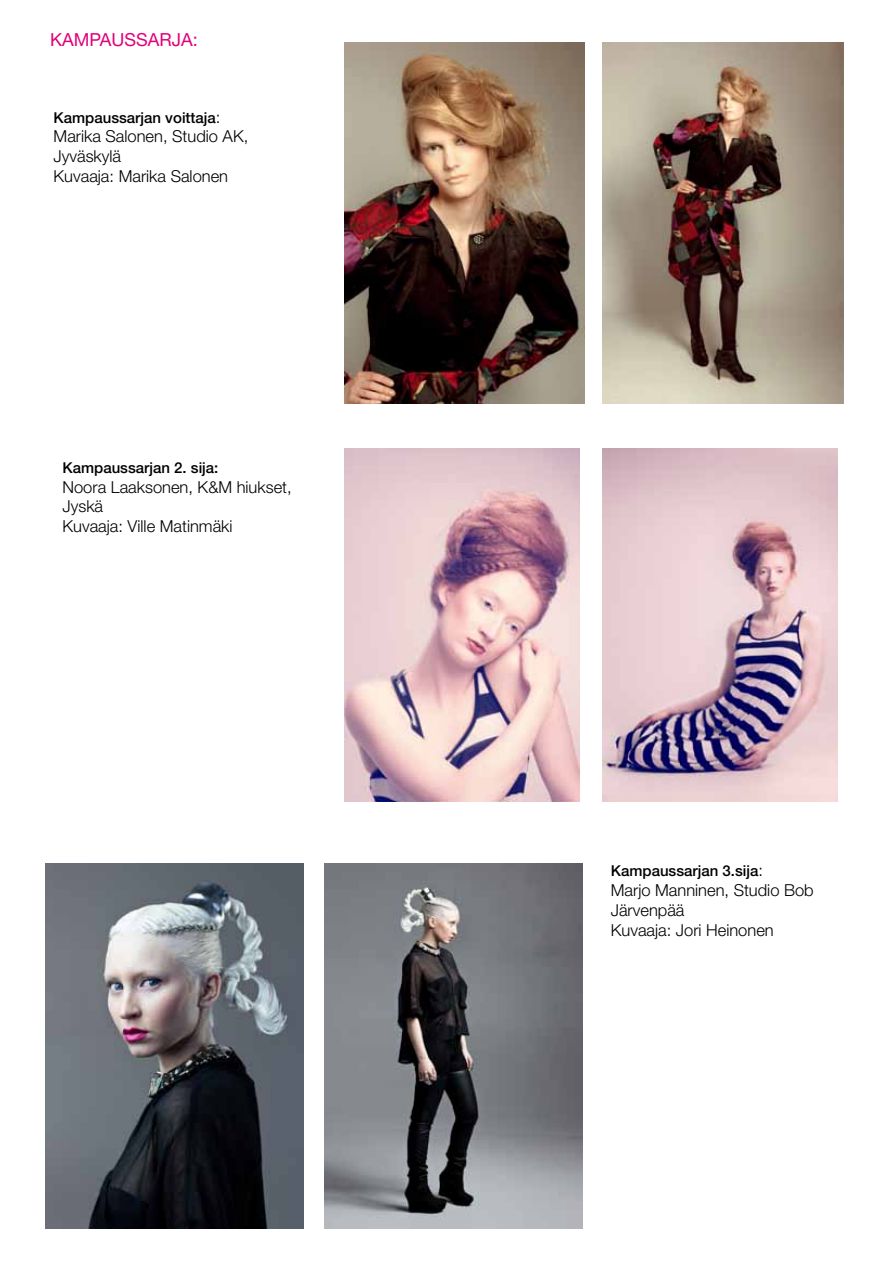
<style>
.page{position:relative;width:893px;height:1263px;background:#fff}
.page>*{position:absolute;margin:0;border:0;box-sizing:border-box;transform-origin:0 0}
.t1{font:18px "Helvetica Neue";color:#e2007a}
.t2{font:300 16.5px/19.8px "Helvetica Neue";color:#000}
.t3{font:500 15px "Helvetica Neue";color:#000}
.s1{font-weight:300;font-size:16.5px}
</style>
<div class="page">
<img style="left:344px;top:43px;width:241px;height:360px">
<img style="left:602px;top:43px;width:241px;height:361px">
<img style="left:344px;top:449px;width:235px;height:352px">
<img style="left:602px;top:449px;width:235px;height:352px">
<img style="left:45px;top:863px;width:258px;height:365px">
<img style="left:324px;top:863px;width:258px;height:365px">
<p class="t1" style="left:50px;top:29px;width:149px">KAMPAUSSARJA:</p>
<p class="t3" style="left:54px;top:108px;width:168px">Kampaussarjan voittaja<span class="s1">:</span></p>
<p class="t2" style="left:54px;top:126px;width:196px">Marika Salonen, Studio AK,<br>Jyväskylä<br>Kuvaaja: Marika Salonen</p>
<p class="t3" style="left:63px;top:459px;width:157px">Kampaussarjan 2. sija:</p>
<p class="t2" style="left:63px;top:476px;width:231px">Noora Laaksonen, K&amp;M hiukset,<br>Jyskä<br>Kuvaaja: Ville Matinmäki</p>
<p class="t3" style="left:611px;top:862px;width:154px">Kampaussarjan 3.sija<span class="s1">:</span></p>
<p class="t2" style="left:611px;top:880px;width:204px">Marjo Manninen, Studio Bob<br>Järvenpää<br>Kuvaaja: Jori Heinonen</p>
</div>
